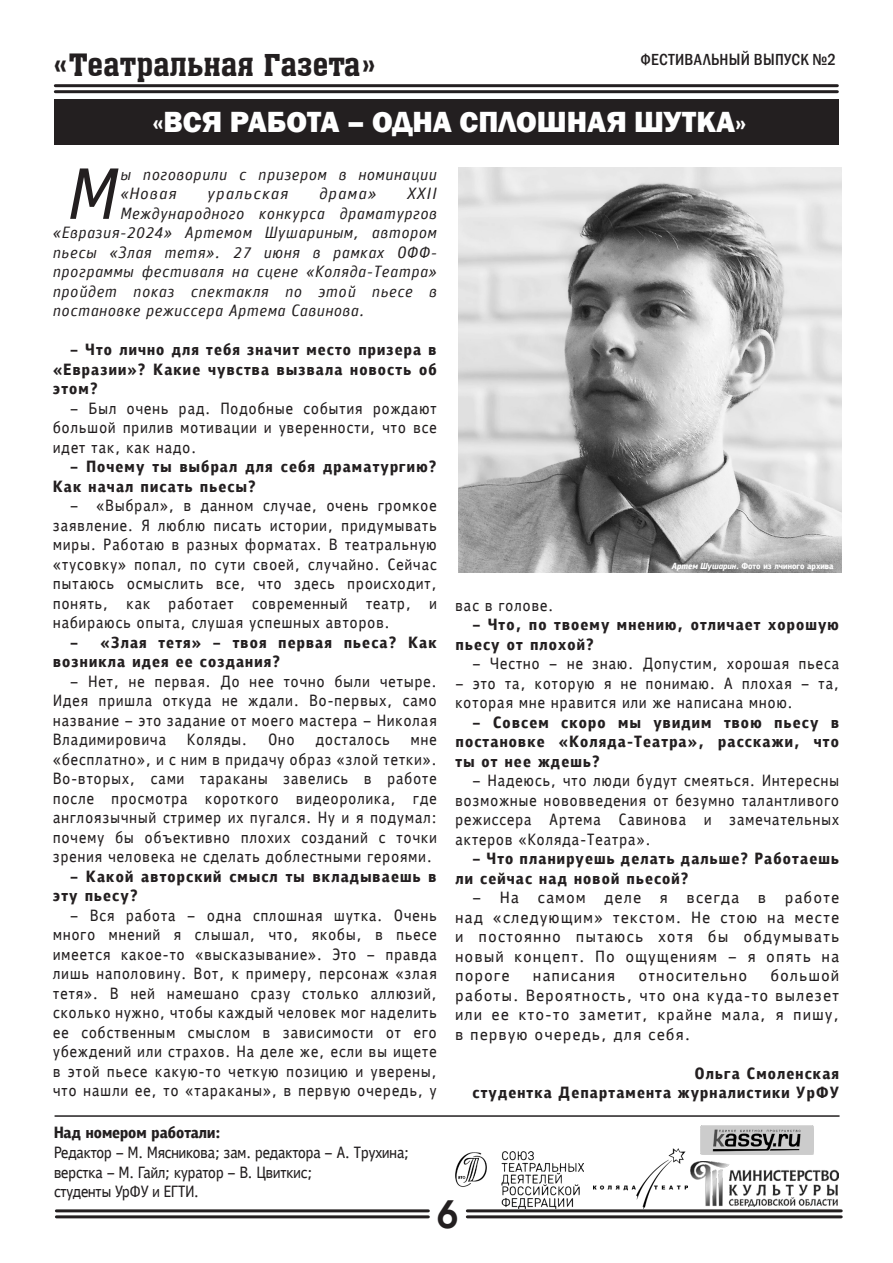
<style>
.page{position:relative;width:893px;height:1263px;background:#fff}
.page>*{position:absolute;margin:0;border:0;box-sizing:border-box;transform-origin:0 0}
.t1{font:700 37.5px "Avant Garde Gothic C";color:#231f20}
.t2{font:800 30px "Franklin Gothic";color:#fff}
.t3{font:30px "a Assuan";color:#231f20}
.t4{font:500 condensed 16.5px "Franklin Gothic";letter-spacing:.02em;color:#231f20}
</style>
<div class="page">
<hr style="left:56px;top:1209px;width:372px;height:3px;background:#231f20">
<hr style="left:56px;top:1215px;width:372px;height:3px;background:#231f20">
<hr style="left:467px;top:1209px;width:374px;height:3px;background:#231f20">
<hr style="left:467px;top:1215px;width:374px;height:3px;background:#231f20">
<hr style="left:55px;top:84px;width:782px;height:3px;background:#231f20">
<hr style="left:55px;top:90px;width:782px;height:3px;background:#231f20">
<hr style="left:55px;top:1115px;width:784px;height:2px;background:#231f20">
<img style="left:701px;top:1125px;width:112px;height:29px">
<img style="left:593px;top:1148px;width:95px;height:60px">
<img style="left:456px;top:1151px;width:127px;height:57px">
<img style="left:690px;top:1161px;width:149px;height:45px">
<div style="left:54px;top:99px;width:785px;height:45px;background:#231f20"></div>
<img style="left:458px;top:167px;width:384px;height:406px">
<svg style="left:672px;top:563px;width:161px;height:8px"></svg>
<p class="t3" style="left:52px;top:49px;width:326px">«Театральная Газета»</p>
<p class="t4" style="left:640px;top:49px;width:197px">ФЕСТИВАЛЬНЫЙ ВЫПУСК №2</p>
<p class="t2" style="left:152px;top:102px;width:596px">«ВСЯ РАБОТА – ОДНА СПЛОШНАЯ ШУТКА»</p>
<p class="t1" style="left:437px;top:1191px;width:22px">6</p>
</div>
